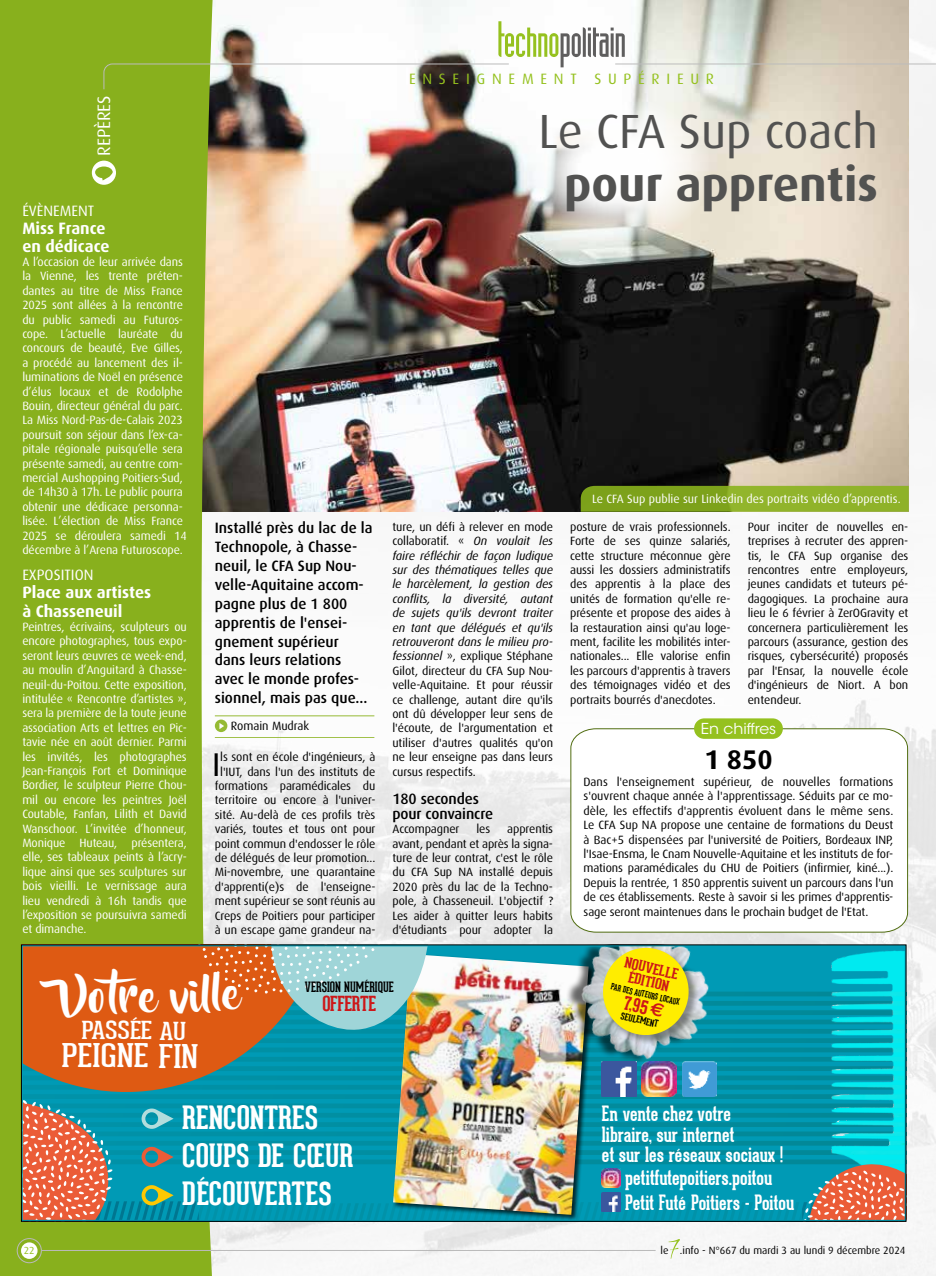
<style>
.page{position:relative;width:936px;height:1276px;background:#fff}
.page>*{position:absolute;margin:0;border:0;box-sizing:border-box;transform-origin:0 0}
.t1{font:48px "Dax";color:#525251}
.t2{font:700 48px "Dax";color:#525251}
.t3{font:45.3px "Beyond The Mountains";color:#fff}
.t4{font:33px "Dax";color:#000}
.t5{font:31.95px "Geared Slab";letter-spacing:-.01em;color:#fff;scale:1.19 1}
.t6{font:700 31.35px/38.2px "Geared Slab";color:#fff}
.t7{font:700 27px "Dax";color:#000}
.t8{font:24.3px "Geared Slab";letter-spacing:-.015em;color:#fff;scale:1.19 1}
.t9{font:700 20.7px "Geared Slab";color:#fff;scale:.9 1}
.t10{font:700 20.25px "Geared Slab";letter-spacing:-.025em;color:#cd1719;scale:.96 1}
.t11{font:700 18.3px "Geared Slab";color:#cd1719}
.t12{font:18px "Dax";letter-spacing:-.005em;color:#fff}
.t13{font:700 16.5px/18px "Dax";color:#fff}
.t14{font:500 15px/18.9px "Dax";color:#000}
.t15{font:15px "Dax";letter-spacing:.45em;color:#95c11f}
.t16{font:15px "Dax";color:#fff}
.t17{font:15px "ITC Avant Garde Std";color:#fff;scale:1.04 1}
.t18{font:700 14.4px/13.5px "Geared Slab";color:#cd1719;text-align:center;scale:1.11 1}
.t19{font:700 13.95px "Geared Slab";color:#000;scale:.9 1}
.t20{font:12px/14.4px "Dax";letter-spacing:-.01em;color:#000;text-align:justify}
.t21{font:12px/14.4px "Dax";letter-spacing:-.01em;color:#fff}
.t22{font:10.5px "Dax";color:#000}
.t23{font:10.2px "Dax";color:#95c11f}
.t24{font:700 9.45px "Geared Slab";color:#000}
.t25{font:700 8.55px "Geared Slab";color:#000;scale:.9 1}
.s1{font-style:italic}
.s2{font-size:40.8px}
.s3{font-family:"Euro Sans"}
</style>
<div class="page">
<img style="left:213px;top:0;width:722px;height:1276px">
<img style="left:213px;top:0;width:695px;height:512px">
<svg style="left:519px;top:95px;width:192px;height:150px;fill:#f8f8f6"></svg>
<div style="left:0;top:0;width:213px;height:1276px;background:#88b01d"></div>
<hr style="left:215px;top:715px;width:159px;height:1px;background:#8ab31d">
<svg style="left:215px;top:719px;width:12px;height:13px"></svg>
<hr style="left:215px;top:737px;width:159px;height:1px;background:#8ab31d">
<hr style="left:615px;top:64px;width:320px;height:1px;background:#bcbcbc">
<svg style="left:103px;top:21px;width:521px;height:69px"></svg>
<svg style="left:580px;top:486px;width:328px;height:26px;background:#86a923"></svg>
<svg style="left:92px;top:161px;width:24px;height:24px"></svg>
<svg style="left:570px;top:728px;width:337px;height:204px"></svg>
<div style="left:694px;top:718px;width:88px;height:21px;background:#95c11f;border-radius:10px"></div>
<div style="left:21px;top:1242px;width:17px;height:17px;background:#fff;border-radius:50%"></div>
<div style="left:17px;top:1238px;width:25px;height:25px;border:1px solid #bababa;border-radius:50%"></div>
<hr style="left:42px;top:1250px;width:613px;height:1px;background:#bababa">
<svg style="left:668px;top:1238px;width:12px;height:20px"></svg>
<img style="left:23px;top:946px;width:881px;height:273px">
<img style="left:602px;top:1061px;width:34px;height:35px">
<img style="left:641px;top:1061px;width:35px;height:35px">
<img style="left:682px;top:1061px;width:34px;height:35px">
<img style="left:601px;top:1168px;width:19px;height:19px">
<img style="left:601px;top:1192px;width:19px;height:19px">
<h3 class="t12" style="left:94px;top:156px;width:62px;rotate:-90deg">REPÈRES</h3>
<p class="t16" style="left:22px;top:202px;width:73px">ÉVÈNEMENT</p>
<h3 class="t13" style="left:22px;top:219px;width:89px">Miss France en dédicace</h3>
<p class="t21" style="left:22px;top:255px;width:166px">A l’occasion de leur arrivée dans la Vienne, les trente préten&shy;dantes au titre de Miss France<br>2025 sont allées à la rencontre du public samedi au Futuros&shy;cope. L’actuelle lauréate du concours de beauté, Eve Gilles, a procédé au lancement des il&shy;luminations de Noël en présence d’élus locaux et de Rodolphe<br>Bouin, directeur général du parc.<br>La Miss Nord-Pas-de-Calais 2023 poursuit son séjour dans l’ex-ca&shy;pitale régionale puisqu’elle sera présente samedi, au centre com&shy;mercial Aushopping Poitiers-Sud, de 14h30 à 17h. Le public pourra obtenir une dédicace personna&shy;lisée. L’élection de Miss France<br>2025 se déroulera samedi 14 décembre à l’Arena Futuroscope.</p>
<p class="t16" style="left:22px;top:567px;width:73px">EXPOSITION</p>
<h3 class="t13" style="left:22px;top:584px;width:130px">Place aux artistes à Chasseneuil</h3>
<p class="t21" style="left:22px;top:619px;width:166px;text-align:justify">Peintres, écrivains, sculpteurs ou encore photographes, tous expo&shy;seront leurs œuvres ce week-end, au moulin d’Anguitard à Chasse&shy;neuil-du-Poitou. Cette exposition, intitulée « Rencontre d’artistes », sera la première de la toute jeune association Arts et lettres en Pic&shy;tavie née en août dernier. Parmi les invités, les photographes Jean-François Fort et Dominique Bordier, le sculpteur Pierre Chou&shy;mil ou encore les peintres Joël Coutable, Fanfan, Lilith et David Wanschoor. L’invitée d’honneur, Monique Huteau, présentera, elle, ses tableaux peints à l’acry&shy;lique ainsi que ses sculptures sur bois vieilli. Le vernissage aura lieu vendredi à 16h tandis que l’exposition se poursuivra samedi et dimanche.</p>
<p class="t15" style="left:409px;top:71px;width:306px">ENSEIGNEMENT SUPÉRIEUR</p>
<h1 class="t1" style="left:538px;top:105px;width:341px">Le CFA Sup coach</h1>
<h1 class="t2" style="left:564px;top:157px;width:315px">pour apprentis</h1>
<p class="t14" style="left:215px;top:518px;width:159px">Installé près du lac de la<br>Technopole, à Chasse&shy;neuil, le CFA Sup Nou&shy;velle-Aquitaine accom&shy;pagne plus de 1 800 apprentis de l'ensei&shy;gnement supérieur dans leurs relations avec le monde profes&shy;sionnel, mais pas que...</p>
<p class="t20" style="left:231px;top:719px;width:80px">Romain Mudrak</p>
<h3 class="t4" style="left:212px;top:746px;width:10px">I</h3>
<p class="t20" style="left:215px;top:750px;width:162px;text-align:center">ls sont en école d'ingénieurs, à l'IUT, dans l'un des instituts de formations paramédicales du territoire ou encore à l'univer&shy;sité. Au-delà de ces profils très variés, toutes et tous ont pour point commun d'endosser le rôle de délégués de leur promotion...<br>Mi-novembre, une quarantaine d'apprenti(e)s de l'enseigne&shy;ment supérieur se sont réunis au<br>Creps de Poitiers pour participer à un escape game grandeur na-</p>
<p class="t20" style="left:392px;top:519px;width:162px">ture, un défi à relever en mode collaboratif. « <span class="s1">On voulait les faire réfléchir de façon ludique sur des thématiques telles que le harcèlement, la gestion des conflits, la diversité, autant de sujets qu'ils devront traiter en tant que délégués et qu'ils retrouveront dans le milieu pro&shy;fessionnel</span> », explique Stéphane Gilot, directeur du CFA Sup Nou&shy;velle-Aquitaine. Et pour réussir ce challenge, autant dire qu'ils ont dû développer leur sens de l'écoute, de l'argumentation et utiliser d'autres qualités qu'on ne leur enseigne pas dans leurs cursus respectifs.</p>
<p class="t14" style="left:392px;top:792px;width:102px;line-height:14.4px">180 secondes pour convaincre</p>
<p class="t20" style="left:392px;top:822px;width:68px">Accompagner</p>
<p class="t20" style="left:476px;top:822px;width:15px">les</p>
<p class="t20" style="left:392px;top:822px;width:162px;text-indent:115px">apprentis avant, pendant et après la signa&shy;ture de leur contrat, c'est le rôle du CFA Sup NA installé depuis 2020 près du lac de la Techno&shy;pole, à Chasseneuil. L'objectif ?<br>Les aider à quitter leurs habits d'étudiants pour adopter la</p>
<p class="t21" style="left:592px;top:492px;width:310px">Le CFA Sup publie sur Linkedin des portraits vidéo d’apprentis.</p>
<p class="t20" style="left:570px;top:519px;width:162px">posture de vrais professionnels.<br>Forte de ses quinze salariés, cette structure méconnue gère aussi les dossiers administratifs des apprentis à la place des unités de formation qu'elle re&shy;présente et propose des aides à la restauration ainsi qu'au loge&shy;ment, facilite les mobilités inter&shy;nationales... Elle valorise enfin les parcours d'apprentis à travers des témoignages vidéo et des portraits bourrés d'anecdotes.</p>
<p class="t20" style="left:747px;top:519px;width:162px">Pour inciter de nouvelles en&shy;treprises à recruter des appren&shy;tis, le CFA Sup organise des rencontres entre employeurs, jeunes candidats et tuteurs pé&shy;dagogiques. La prochaine aura lieu le 6 février à ZerOGravity et concernera particulièrement les parcours (assurance, gestion des risques, cybersécurité) proposés par l'Ensar, la nouvelle école d'ingénieurs de Niort. A bon entendeur.</p>
<p class="t17" style="left:700px;top:719px;width:74px">En chiffres</p>
<h3 class="t7" style="left:704px;top:744px;width:70px">1 850</h3>
<p class="t20" style="left:583px;top:774px;width:311px">Dans l'enseignement supérieur, de nouvelles formations s'ouvrent chaque année à l'apprentissage. Séduits par ce mo&shy;dèle, les effectifs d'apprentis évoluent dans le même sens.<br>Le CFA Sup NA propose une centaine de formations du Deust à Bac+5 dispensées par l'université de Poitiers, Bordeaux INP, l'Isae-Ensma, le Cnam Nouvelle-Aquitaine et les instituts de for&shy;mations paramédicales du CHU de Poitiers (infirmier, kiné...).<br>Depuis la rentrée, 1 850 apprentis suivent un parcours dans l'un de ces établissements. Reste à savoir si les primes d'apprentis&shy;sage seront maintenues dans le prochain budget de l'Etat.</p>
<h2 class="t3" style="left:60px;top:975px;width:180px;rotate:-2deg">Votre vi<span class="s2">ll</span>e</h2>
<h3 class="t8" style="left:81px;top:1015px;width:89px">PASSÉE AU</h3>
<h3 class="t5" style="left:62px;top:1036px;width:117px">PEIGNE FIN</h3>
<p class="t19" style="left:305px;top:978px;width:100px">VERSION NUMÉRIQUE</p>
<h3 class="t10" style="left:322px;top:991px;width:58px">OFFERTE</h3>
<h3 class="t6" style="left:182px;top:1098px;width:173px">RENCONTRES<br>COUPS DE CŒUR<br>DÉCOUVERTES</h3>
<p class="t18" style="left:626px;top:955px;width:51px;rotate:13deg">NOUVELLE<br>ÉDITION</p>
<p class="t25" style="left:612px;top:981px;width:80px;rotate:13deg">PAR DES AUTEURS LOCAUX</p>
<h3 class="t11" style="left:626px;top:991px;width:42px;rotate:13deg">7,95<span class="s3">E</span></h3>
<p class="t24" style="left:622px;top:1009px;width:40px;rotate:13deg">SEULEMENT</p>
<h3 class="t9" style="left:602px;top:1100px;width:145px">En vente chez votre</h3>
<h3 class="t9" style="left:602px;top:1121px;width:149px">libraire, sur internet</h3>
<h3 class="t9" style="left:602px;top:1142px;width:203px">et sur les réseaux sociaux !</h3>
<h3 class="t9" style="left:625px;top:1164px;width:165px">petitfutepoitiers.poitou</h3>
<h3 class="t9" style="left:625px;top:1189px;width:189px">Petit Futé Poitiers - Poitou</h3>
<p class="t23" style="left:24px;top:1245px;width:12px">22</p>
<p class="t22" style="left:660px;top:1244px;width:246px">le .info - N°667 du mardi 3 au lundi 9 décembre 2024</p>
</div>
